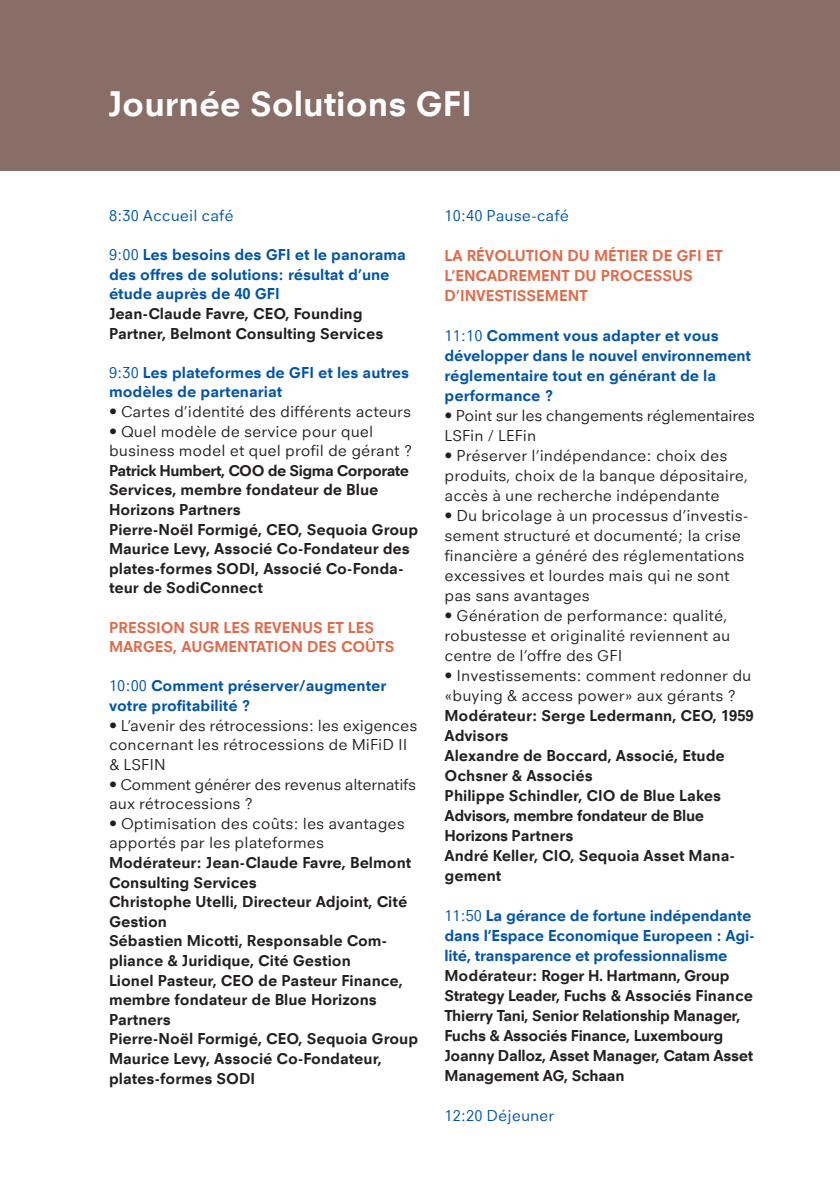
<style>
.page{position:relative;width:840px;height:1191px;background:#fff}
.page>*{position:absolute;margin:0;border:0;box-sizing:border-box;transform-origin:0 0}
.t1{font:700 36px "Neuzeit Office";color:#fff}
.t2{font:700 16px/19.6px "Neuzeit Office";color:#231f20}
.t3{font:16px/20px "Neuzeit Office";color:#231f20}
.t4{font:700 16px/20px "Neuzeit Office";color:#0154a6}
.t5{font:700 16px/20px "Neuzeit Office";letter-spacing:-.02em;color:#231f20}
.t6{font:700 16px/20px "Neuzeit Office";color:#de6c4c}
.t7{font:16px/19.6px "Neuzeit Office";letter-spacing:-.02em;color:#231f20}
.t8{font:16px "Neuzeit Office";color:#0154a6}
.s1{font-weight:400}
</style>
<div class="page">
<div style="left:0;top:0;width:839px;height:170px;background:#886e66"></div>
<p class="t1" style="left:108px;top:83px;width:365px">Journée Solutions GFI</p>
<p class="t8" style="left:109px;top:206px;width:126px">8:30 Accueil café</p>
<p class="t4" style="left:109px;top:245px;width:298px"><span class="s1">9:00</span> Les besoins des GFI et le panorama des offres de solutions: résultat d’une étude auprès de 40 GFI</p>
<p class="t2" style="left:109px;top:304px;width:276px">Jean-Claude Favre, CEO, Founding<br>Partner, Belmont Consulting Services</p>
<p class="t4" style="left:109px;top:363px;width:301px"><span class="s1">9:30</span> Les plateformes de GFI et les autres modèles de partenariat</p>
<p class="t3" style="left:109px;top:402px;width:303px">• Cartes d’identité des différents acteurs</p>
<p class="t3" style="left:109px;top:421px;width:304px">• Quel modèle de service pour quel business model et quel profil de gérant ?</p>
<p class="t2" style="left:109px;top:461px;width:301px">Patrick Humbert, COO de Sigma Corporate<br>Services, membre fondateur de Blue<br>Horizons Partners</p>
<p class="t2" style="left:109px;top:519px;width:310px">Pierre-Noël Formigé, CEO, Sequoia Group</p>
<p class="t2" style="left:109px;top:539px;width:302px">Maurice Levy, Associé Co-Fondateur des plates-formes SODI, Associé Co-Fonda&shy;teur de SodiConnect</p>
<p class="t6" style="left:109px;top:617px;width:287px">PRESSION SUR LES REVENUS ET LES<br>MARGES, AUGMENTATION DES COÛTS</p>
<p class="t4" style="left:109px;top:676px;width:279px"><span class="s1">10:00</span> Comment préserver/augmenter votre profitabilité ?</p>
<p class="t3" style="left:109px;top:715px;width:310px">• L’avenir des rétrocessions: les exigences concernant les rétrocessions de MiFiD II &amp; LSFIN</p>
<p class="t7" style="left:109px;top:774px;width:308px">• Comment générer des revenus alternatifs aux rétrocessions ?</p>
<p class="t3" style="left:109px;top:813px;width:297px">• Optimisation des coûts: les avantages apportés par les plateformes</p>
<p class="t2" style="left:109px;top:853px;width:303px">Modérateur: Jean-Claude Favre, Belmont<br>Consulting Services<br>Christophe Utelli, Directeur Adjoint, Cité<br>Gestion</p>
<p class="t2" style="left:109px;top:931px;width:280px">Sébastien Micotti, Responsable Com&shy;pliance &amp; Juridique, Cité Gestion</p>
<p class="t2" style="left:109px;top:970px;width:295px">Lionel Pasteur, CEO de Pasteur Finance, membre fondateur de Blue Horizons<br>Partners</p>
<p class="t2" style="left:109px;top:1029px;width:310px">Pierre-Noël Formigé, CEO, Sequoia Group</p>
<p class="t2" style="left:109px;top:1049px;width:274px">Maurice Levy, Associé Co-Fondateur, plates-formes SODI</p>
<p class="t8" style="left:444px;top:206px;width:126px">10:40 Pause-café</p>
<p class="t6" style="left:444px;top:246px;width:279px">LA RÉVOLUTION DU MÉTIER DE GFI ET<br>L’ENCADREMENT DU PROCESSUS<br>D’INVESTISSEMENT</p>
<p class="t4" style="left:444px;top:326px;width:308px"><span class="s1">11:10</span> Comment vous adapter et vous développer dans le nouvel environnement réglementaire tout en générant de la performance ?</p>
<p class="t7" style="left:444px;top:406px;width:311px">• Point sur les changements réglementaires<br>LSFin / LEFin</p>
<p class="t3" style="left:444px;top:446px;width:305px">• Préserver l’indépendance: choix des produits, choix de la banque dépositaire, accès à une recherche indépendante</p>
<p class="t3" style="left:444px;top:506px;width:305px">• Du bricolage à un processus d’investis&shy;sement structuré et documenté; la crise financière a généré des réglementations excessives et lourdes mais qui ne sont pas sans avantages</p>
<p class="t3" style="left:444px;top:606px;width:287px">• Génération de performance: qualité, robustesse et originalité reviennent au centre de l’offre des GFI</p>
<p class="t3" style="left:444px;top:666px;width:308px">• Investissements: comment redonner du «buying &amp; access power» aux gérants ?</p>
<p class="t2" style="left:444px;top:706px;width:310px">Modérateur: Serge Ledermann, CEO, 1959<br>Advisors<br>Alexandre de Boccard, Associé, Etude<br>Ochsner &amp; Associés</p>
<p class="t5" style="left:444px;top:786px;width:278px">Philippe Schindler, CIO de Blue Lakes<br>Advisors, membre fondateur de Blue<br>Horizons Partners</p>
<p class="t2" style="left:444px;top:846px;width:292px">André Keller, CIO, Sequoia Asset Mana&shy;gement</p>
<p class="t4" style="left:444px;top:906px;width:312px"><span class="s1">11:50</span> La gérance de fortune indépendante dans l’Espace Economique Europeen : Agi&shy;lité, transparence et professionnalisme</p>
<p class="t5" style="left:444px;top:966px;width:310px">Modérateur: Roger H. Hartmann, Group<br>Strategy Leader, Fuchs &amp; Associés Finance</p>
<p class="t5" style="left:444px;top:1006px;width:297px">Thierry Tani, Senior Relationship Manager,<br>Fuchs &amp; Associés Finance, Luxembourg</p>
<p class="t5" style="left:444px;top:1046px;width:310px">Joanny Dalloz, Asset Manager, Catam Asset<br>Management AG, Schaan</p>
<p class="t8" style="left:444px;top:1106px;width:111px">12:20 Déjeuner</p>
</div>
